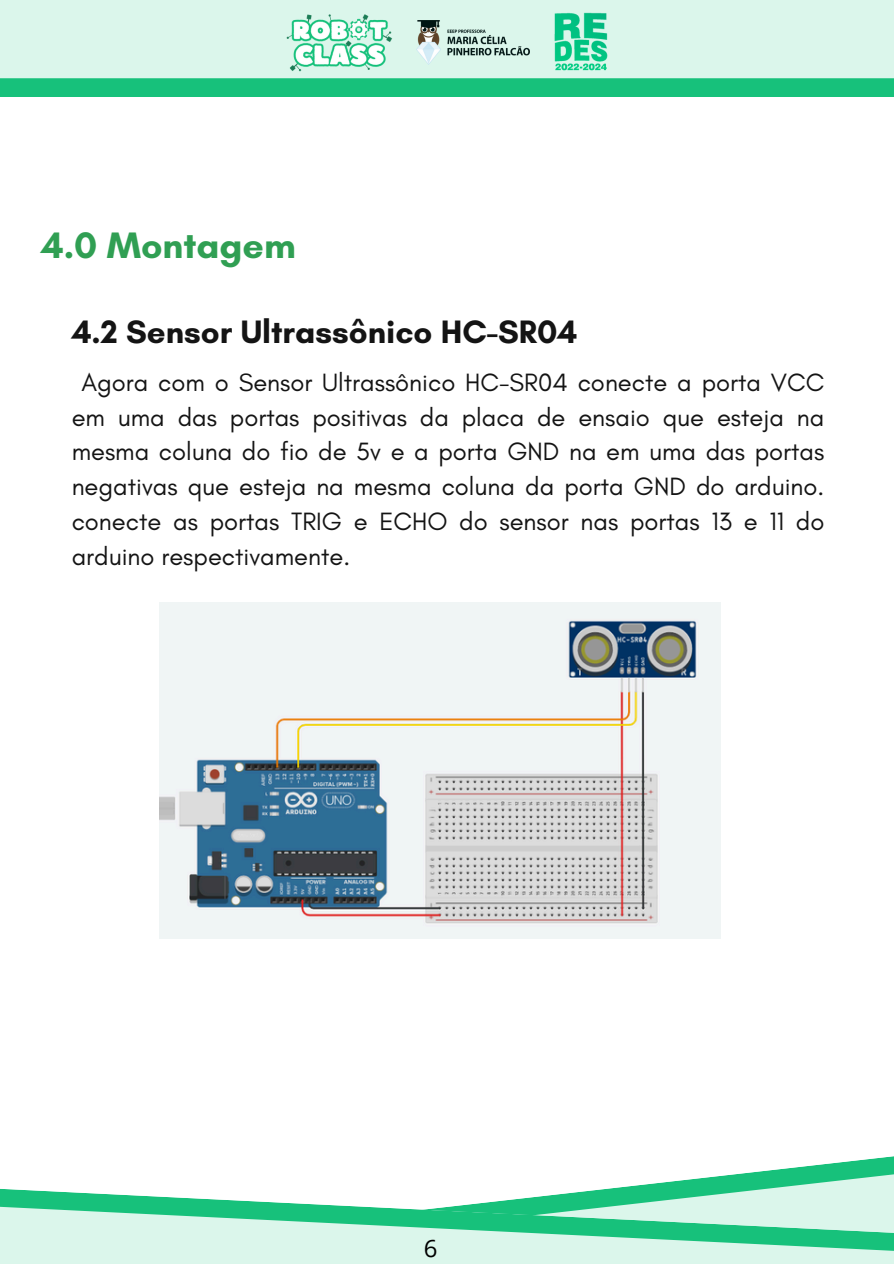
<style>
.page{position:relative;width:894px;height:1264px;background:#fff}
.page>*{position:absolute;margin:0;border:0;box-sizing:border-box;transform-origin:0 0}
.t1{font:700 37.5px "Glacial Indifference";color:#309f53}
.t2{font:700 33px "Glacial Indifference";color:#141414}
.t3{font:25.5px/34.8px "Glacial Indifference";color:#141414;text-align:justify}
.t4{font:24px "Open Sans";color:#000}
</style>
<div class="page">
<svg style="left:0;top:0;width:893px;height:96px"></svg>
<svg style="left:624px;top:1156px;width:269px;height:31px"></svg>
<svg style="left:0;top:1187px;width:893px;height:76px"></svg>
<img style="left:416px;top:20px;width:113px;height:44px">
<img style="left:286px;top:12px;width:107px;height:60px">
<img style="left:553px;top:11px;width:55px;height:62px">
<img style="left:160px;top:602px;width:560px;height:336px">
<p class="t1" style="left:41px;top:222px;width:256px">4.0 Montagem</p>
<p class="t2" style="left:72px;top:312px;width:507px">4.2 Sensor Ultrassônico HC-SR04</p>
<p class="t3" style="left:72px;top:364px;width:754px;text-indent:10px">Agora com o Sensor Ultrassônico HC-SR04 conecte a porta VCC em uma das portas positivas da placa de ensaio que esteja na mesma coluna do fio de 5v e a porta GND na em uma das portas negativas que esteja na mesma coluna da porta GND do arduino. conecte as portas TRIG e ECHO do sensor nas portas 13 e 11 do arduino respectivamente.</p>
<p class="t4" style="left:423px;top:1231px;width:15px">6</p>
</div>
